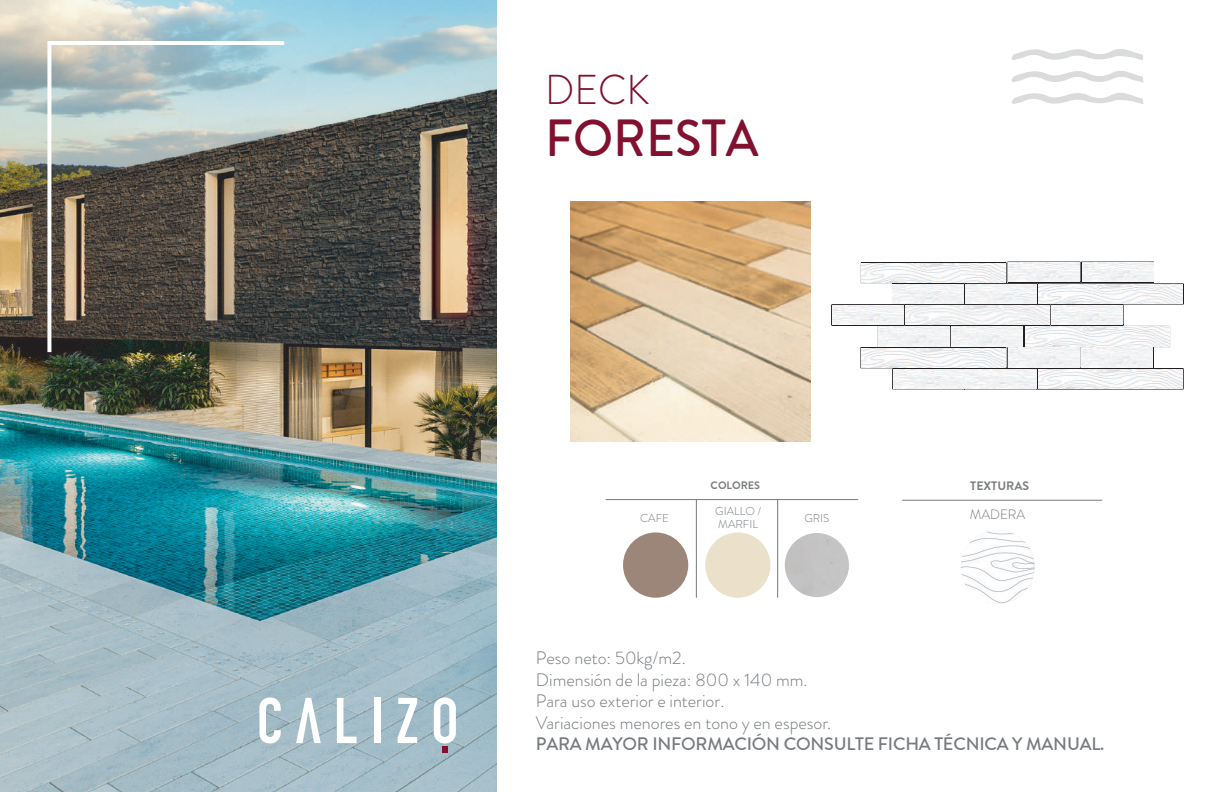
<style>
.page{position:relative;width:1224px;height:792px;background:#fff}
.page>*{position:absolute;margin:0;border:0;box-sizing:border-box;transform-origin:0 0}
.t1{font:500 52px "Brandon Grotesque";color:#81112e;scale:.95 1}
.t2{font:300 41.8px "Brandon Grotesque";color:#81112e;scale:.95 1}
.t3{font:300 18px/21.6px "Brandon Grotesque";color:#767b7f}
.t4{font:500 18px "Brandon Grotesque";letter-spacing:-.01em;color:#767b7f}
.t5{font:300 13.6px "Brandon Text";color:#767b7f}
.t6{font:700 12.2px "Brandon Grotesque";color:#7c7f80}
.t7{font:300 11.4px "Brandon Grotesque";color:#767b7f}
.t8{font:700 10.8px "Brandon Grotesque";color:#7c7f80}
</style>
<div class="page">
<img style="left:0;top:0;width:496px;height:792px">
<svg style="left:45px;top:39px;width:243px;height:317px;background:#7c7e78"></svg>
<svg style="left:259px;top:697px;width:22px;height:46px"></svg>
<svg style="left:296px;top:698px;width:25px;height:45px"></svg>
<svg style="left:337px;top:698px;width:20px;height:45px"></svg>
<div style="left:374px;top:698px;width:6px;height:45px;background:#fff"></div>
<svg style="left:398px;top:698px;width:19px;height:45px"></svg>
<svg style="left:434px;top:697px;width:22px;height:56px"></svg>
<svg style="left:1011px;top:71px;width:133px;height:11px"></svg>
<svg style="left:1011px;top:93px;width:133px;height:11px"></svg>
<svg style="left:1011px;top:49px;width:132px;height:11px"></svg>
<hr style="left:902px;top:500px;width:200px;height:1px;background:#767b7f">
<img style="left:961px;top:530px;width:73px;height:74px;border-radius:37px">
<div style="left:623px;top:532px;width:65px;height:66px;background:#9b8679;border-radius:50%"></div>
<div style="left:705px;top:532px;width:65px;height:66px;background:#ebe0ca;border-radius:50%"></div>
<hr style="left:606px;top:499px;width:252px;height:1px;background:#767b7f">
<hr style="left:696px;top:500px;width:1px;height:98px;background:#767b7f">
<hr style="left:777px;top:500px;width:1px;height:98px;background:#767b7f">
<div style="left:785px;top:533px;width:64px;height:64px;background:#c4c4c4;border-radius:32px"></div>
<img style="left:571px;top:202px;width:240px;height:239px">
<svg style="left:831px;top:262px;width:353px;height:127px"></svg>
<img style="left:862px;top:263px;width:144px;height:19px">
<img style="left:1009px;top:262px;width:71px;height:20px">
<img style="left:1082px;top:262px;width:71px;height:20px">
<img style="left:966px;top:284px;width:71px;height:19px">
<img style="left:893px;top:284px;width:71px;height:19px">
<img style="left:832px;top:305px;width:71px;height:20px">
<img style="left:1052px;top:305px;width:71px;height:20px">
<img style="left:879px;top:327px;width:71px;height:19px">
<img style="left:952px;top:327px;width:71px;height:19px">
<img style="left:1008px;top:348px;width:71px;height:19px">
<img style="left:1082px;top:348px;width:71px;height:19px">
<img style="left:893px;top:369px;width:71px;height:19px">
<img style="left:966px;top:369px;width:71px;height:20px">
<img style="left:1039px;top:284px;width:144px;height:19px">
<img style="left:905px;top:305px;width:144px;height:20px">
<img style="left:1025px;top:327px;width:144px;height:19px">
<img style="left:861px;top:348px;width:144px;height:19px">
<img style="left:1039px;top:369px;width:144px;height:19px">
<h2 class="t2" style="left:545px;top:61px;width:112px">DECK</h2>
<h1 class="t1" style="left:545px;top:105px;width:226px">FORESTA</h1>
<p class="t8" style="left:711px;top:477px;width:51px">COLORES</p>
<p class="t6" style="left:970px;top:477px;width:60px">TEXTURAS</p>
<p class="t7" style="left:715px;top:503px;width:47px">GIALLO /</p>
<p class="t5" style="left:970px;top:505px;width:57px">MADERA</p>
<p class="t7" style="left:718px;top:517px;width:41px">MARFIL</p>
<p class="t7" style="left:640px;top:511px;width:31px">CAFE</p>
<p class="t7" style="left:804px;top:511px;width:27px">GRIS</p>
<p class="t3" style="left:536px;top:647px;width:297px">Peso neto: 50kg/m2.<br>Dimensión de la pieza: 800 x 140 mm.<br>Para uso exterior e interior.<br>Variaciones menores en tono y en espesor.</p>
<p class="t4" style="left:536px;top:733px;width:570px">PARA MAYOR INFORMACIÓN CONSULTE FICHA TÉCNICA Y MANUAL.</p>
</div>
